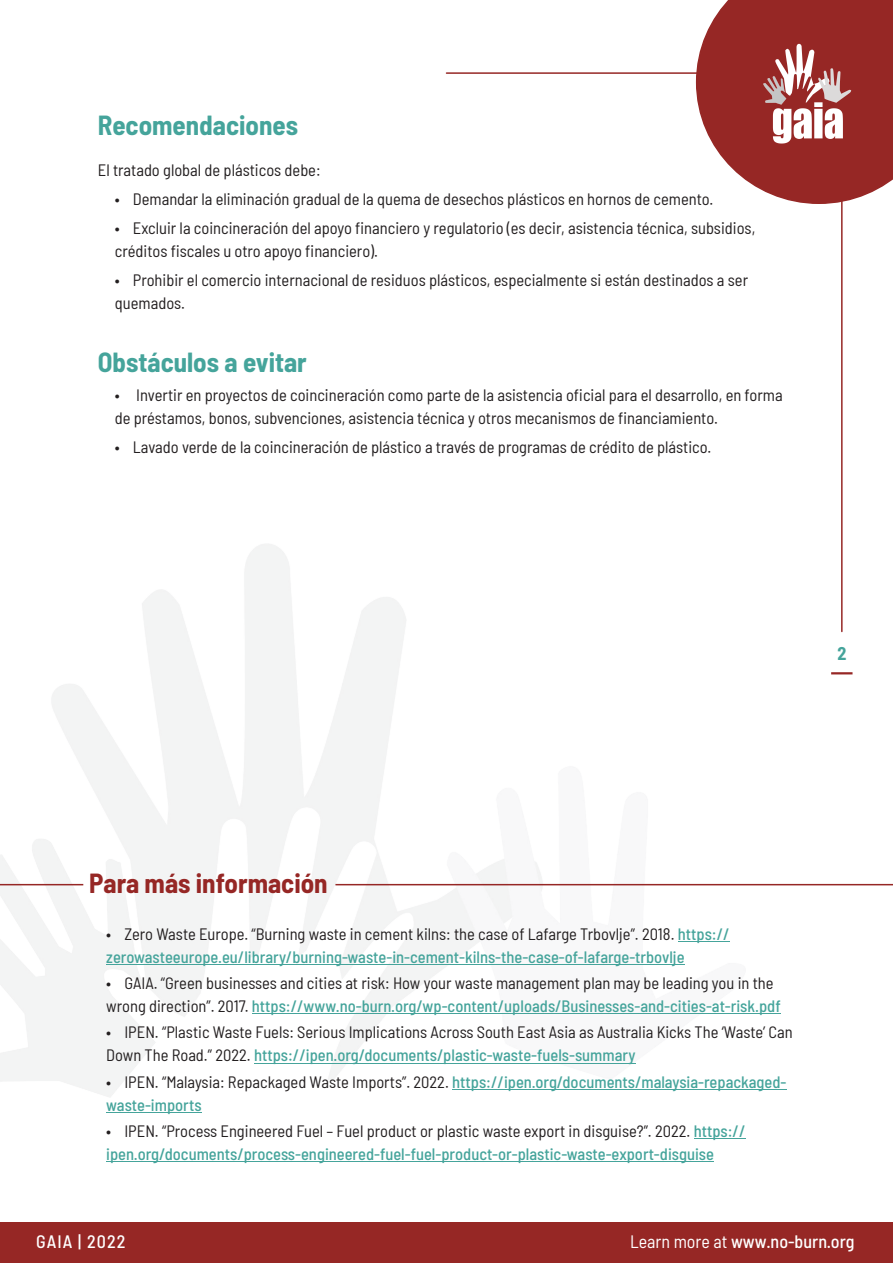
<style>
.page{position:relative;width:893px;height:1263px;background:#fff}
.page>*{position:absolute;margin:0;border:0;box-sizing:border-box;transform-origin:0 0}
.t1{font:700 semi-condensed 27px "Barlow";color:#45a49b}
.t2{font:700 semi-condensed 27px "Barlow";color:#962725}
.t3{font:500 semi-condensed 18px "Barlow";letter-spacing:.005em;color:#fff}
.t4{font:500 semi-condensed 18px "Barlow";letter-spacing:.06em;color:#fff}
.t5{font:700 semi-condensed 18px "Barlow";color:#45a49b}
.t6{font:semi-condensed 16.5px/23.1px "Barlow";color:#231f20}
.t7{font:500 semi-condensed 16.5px/23.1px "Barlow";color:#45a49b}
.s1{font-weight:400;color:#231f20}
.s2{font-weight:500;color:#45a49b}
.s3{font-weight:400}
</style>
<div class="page">
<hr style="left:841px;top:172px;width:2px;height:459px;background:#962725">
<hr style="left:446px;top:72px;width:266px;height:2px;background:#962725">
<img style="left:690px;top:0;width:203px;height:211px">
<div style="left:0;top:1223px;width:893px;height:40px;background:#962725"></div>
<svg style="left:832px;top:672px;width:19px;height:2px"></svg>
<hr style="left:678px;top:941px;width:52px;height:1px;background:#45a49b">
<hr style="left:106px;top:964px;width:579px;height:1px;background:#45a49b">
<hr style="left:252px;top:1013px;width:529px;height:1px;background:#45a49b">
<hr style="left:254px;top:1063px;width:382px;height:1px;background:#45a49b">
<hr style="left:452px;top:1089px;width:334px;height:1px;background:#45a49b">
<hr style="left:106px;top:1112px;width:96px;height:1px;background:#45a49b">
<hr style="left:694px;top:1138px;width:52px;height:1px;background:#45a49b">
<hr style="left:106px;top:1161px;width:608px;height:1px;background:#45a49b">
<hr style="left:336px;top:884px;width:557px;height:1px;background:#962725">
<hr style="left:0;top:884px;width:83px;height:1px;background:#962725">
<h1 class="t1" style="left:98px;top:108px;width:202px">Recomendaciones</h1>
<p class="t6" style="left:98px;top:158px;width:224px">El tratado global de plásticos debe:</p>
<p class="t6" style="left:115px;top:187px;width:600px">• Demandar la eliminación gradual de la quema de desechos plásticos en hornos de cemento.</p>
<p class="t6" style="left:115px;top:216px;width:642px">• Excluir la coincineración del apoyo financiero y regulatorio (es decir, asistencia técnica, subsidios, créditos fiscales u otro apoyo financiero).</p>
<p class="t6" style="left:115px;top:268px;width:635px">• Prohibir el comercio internacional de residuos plásticos, especialmente si están destinados a ser quemados.</p>
<h1 class="t1" style="left:98px;top:345px;width:211px">Obstáculos a evitar</h1>
<p class="t6" style="left:115px;top:383px;width:669px">• Invertir en proyectos de coincineración como parte de la asistencia oficial para el desarrollo, en forma de préstamos, bonos, subvenciones, asistencia técnica y otros mecanismos de financiamiento.</p>
<p class="t6" style="left:115px;top:435px;width:598px">• Lavado verde de la coincineración de plástico a través de programas de crédito de plástico.</p>
<p class="t5" style="left:837px;top:642px;width:10px">2</p>
<h1 class="t2" style="left:89px;top:866px;width:240px">Para más información</h1>
<p class="t7" style="left:106px;top:922px;width:625px"><span class="s1">• Zero Waste Europe. “Burning waste in cement kilns: the case of Lafarge Trbovlje”. 2018.</span> https:// zerowasteeurope.eu/library/burning-waste-in-cement-kilns-the-case-of-lafarge-trbovlje</p>
<p class="t6" style="left:106px;top:971px;width:676px">• GAIA. “Green businesses and cities at risk: How your waste management plan may be leading you in the wrong direction”. 2017. <span class="s2">https://www.no-burn.org/wp-content/uploads/Businesses-and-cities-at-risk.pdf</span></p>
<p class="t6" style="left:106px;top:1020px;width:688px">• IPEN. “Plastic Waste Fuels: Serious Implications Across South East Asia as Australia Kicks The ‘Waste’ Can<br>Down The Road.” 2022. <span class="s2">https://ipen.org/documents/plastic-waste-fuels-summary</span></p>
<p class="t7" style="left:106px;top:1069px;width:682px"><span class="s1">• IPEN. “Malaysia: Repackaged Waste Imports”. 2022.</span> https://ipen.org/documents/malaysia-repackaged&shy;waste-imports</p>
<p class="t7" style="left:106px;top:1119px;width:641px"><span class="s1">• IPEN. “Process Engineered Fuel – Fuel product or plastic waste export in disguise?”. 2022.</span> https:// ipen.org/documents/process-engineered-fuel-fuel-product-or-plastic-waste-export-disguise</p>
<p class="t4" style="left:36px;top:1230px;width:91px">GAIA | 2022</p>
<p class="t3" style="left:630px;top:1230px;width:226px"><span class="s3">Learn more at</span> www.no-burn.org</p>
</div>
